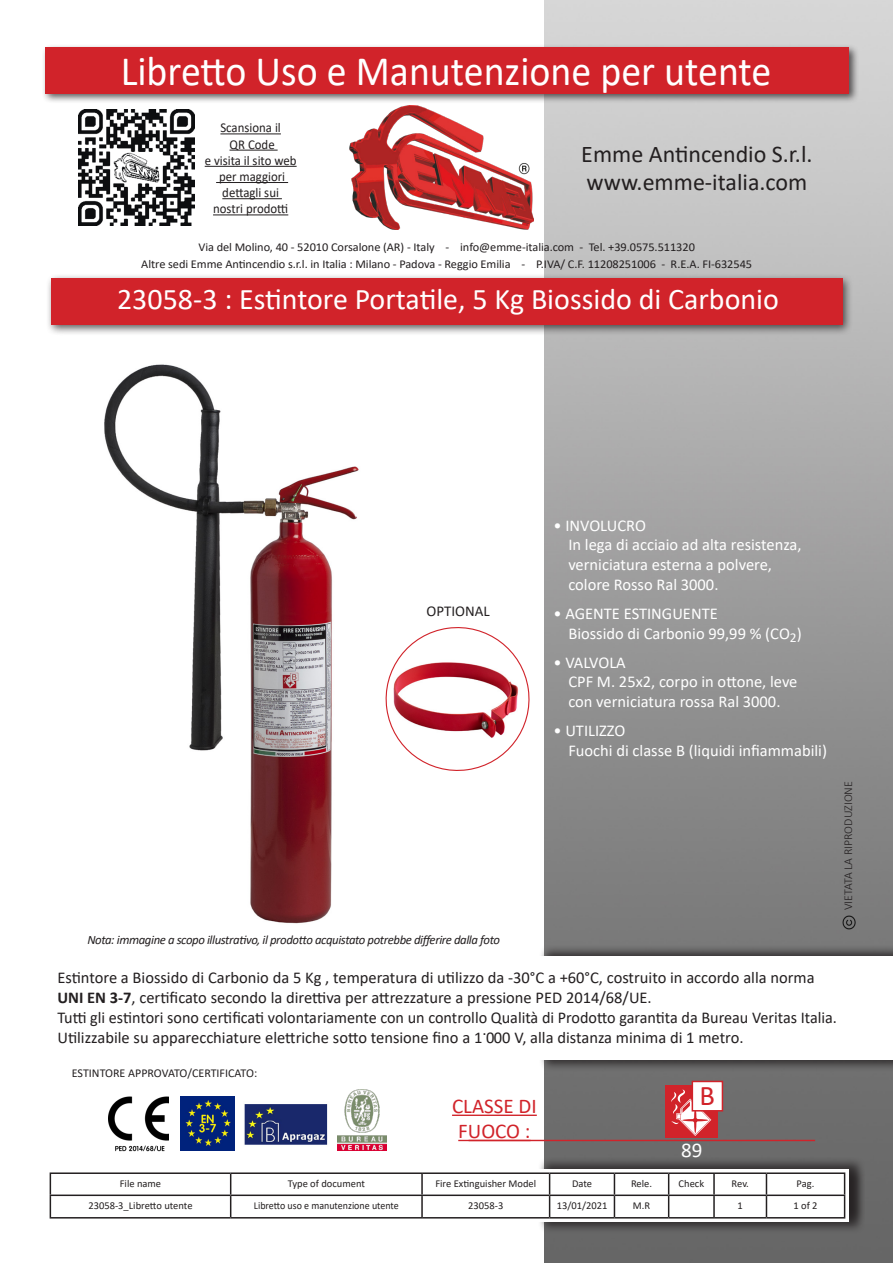
<style>
.page{position:relative;width:893px;height:1263px;background:#fff}
.page>*{position:absolute;margin:0;border:0;box-sizing:border-box;transform-origin:0 0}
.t1{font:42px "Calibri";color:#fff;scale:.95 1}
.t2{font:30px "Calibri";color:#fff}
.codice_tabella{font:28.5px "Calibri";color:#d1232a}
.t3{font:24px/28.8px "Calibri";color:#231f20}
.codice_tabella-2{font:21px "Calibri";color:#d1232a}
.codice_tabella-3{font:21px "Calibri";color:#fff}
.codice_tabella-4{font:16.5px/19.8px "Calibri";color:#231f20}
.codice_tabella-5{font:16.5px "Calibri";color:#fff}
.codice_tabella-6{font:15px "Calibri";color:#231f20}
.t4{font:13.5px/16.2px "Calibri";color:#231f20;text-align:center;scale:.95 1}
.codice_tabella-7{font:italic 12.75px "Calibri";letter-spacing:-.03em;color:#231f20}
.codice_tabella-8{font:12px/16.5px "Calibri";letter-spacing:-.005em;color:#231f20;text-align:center}
.t5{font:300 12px "Calibri";color:#231f20}
.t6{font:10.5px "Calibri";color:#231f20}
.t7{font:10.5px "Calibri";color:#231f20;scale:.95 1}
.s1{font-weight:700}
</style>
<div class="page">
<img style="left:544px;top:0;width:349px;height:1263px">
<img style="left:350px;top:106px;width:183px;height:124px">
<img style="left:841px;top:914px;width:15px;height:16px">
<div style="left:539px;top:953px;width:354px;height:119px;background:#231f20;opacity:.75"></div>
<div style="left:539px;top:944px;width:354px;height:120px;background:#231f20;opacity:.75"></div>
<div style="left:539px;top:956px;width:354px;height:104px;background:#fff"></div>
<div style="left:46px;top:274px;width:808px;height:62px;background:#231f20;opacity:.75"></div>
<div style="left:51px;top:279px;width:791px;height:46px;background:#d1232a"></div>
<div style="left:42px;top:44px;width:817px;height:60px;background:#231f20;opacity:.75"></div>
<div style="left:46px;top:48px;width:803px;height:46px;background:#d1232a"></div>
<div style="left:538px;top:1165px;width:327px;height:69px;background:#231f20;opacity:.75"></div>
<div style="left:538px;top:1157px;width:327px;height:69px;background:#231f20;opacity:.75"></div>
<div style="left:538px;top:1169px;width:311px;height:53px;background:#fff"></div>
<hr style="left:50px;top:1172px;width:181px;height:2px;background:#231f20">
<hr style="left:231px;top:1172px;width:191px;height:2px;background:#231f20">
<hr style="left:422px;top:1172px;width:128px;height:2px;background:#231f20">
<hr style="left:421px;top:1174px;width:2px;height:20px;background:#231f20">
<hr style="left:550px;top:1172px;width:64px;height:2px;background:#231f20">
<hr style="left:614px;top:1172px;width:55px;height:2px;background:#231f20">
<hr style="left:669px;top:1172px;width:45px;height:2px;background:#231f20">
<hr style="left:714px;top:1172px;width:52px;height:2px;background:#231f20">
<hr style="left:713px;top:1174px;width:2px;height:20px;background:#231f20">
<hr style="left:766px;top:1172px;width:79px;height:2px;background:#231f20">
<hr style="left:50px;top:1194px;width:181px;height:2px;background:#231f20">
<svg style="left:50px;top:1174px;width:1px;height:43px"></svg>
<hr style="left:231px;top:1194px;width:191px;height:2px;background:#231f20">
<svg style="left:230px;top:1174px;width:1px;height:43px"></svg>
<hr style="left:422px;top:1194px;width:128px;height:2px;background:#231f20">
<hr style="left:421px;top:1196px;width:2px;height:21px;background:#231f20">
<hr style="left:550px;top:1194px;width:64px;height:2px;background:#231f20">
<svg style="left:549px;top:1174px;width:1px;height:43px"></svg>
<hr style="left:614px;top:1194px;width:55px;height:2px;background:#231f20">
<svg style="left:614px;top:1174px;width:1px;height:43px"></svg>
<hr style="left:669px;top:1194px;width:45px;height:2px;background:#231f20">
<svg style="left:668px;top:1174px;width:1px;height:43px"></svg>
<hr style="left:714px;top:1194px;width:52px;height:2px;background:#231f20">
<hr style="left:713px;top:1196px;width:2px;height:21px;background:#231f20">
<hr style="left:766px;top:1194px;width:79px;height:2px;background:#231f20">
<svg style="left:766px;top:1174px;width:1px;height:43px"></svg>
<svg style="left:844px;top:1174px;width:1px;height:43px"></svg>
<hr style="left:50px;top:1217px;width:181px;height:1px;background:#231f20">
<hr style="left:231px;top:1217px;width:191px;height:1px;background:#231f20">
<hr style="left:422px;top:1217px;width:128px;height:1px;background:#231f20">
<hr style="left:550px;top:1217px;width:64px;height:1px;background:#231f20">
<hr style="left:614px;top:1217px;width:55px;height:1px;background:#231f20">
<hr style="left:669px;top:1217px;width:45px;height:1px;background:#231f20">
<hr style="left:714px;top:1217px;width:52px;height:1px;background:#231f20">
<hr style="left:766px;top:1217px;width:79px;height:1px;background:#231f20">
<hr style="left:220px;top:133px;width:61px;height:1px;background:#231f20">
<hr style="left:229px;top:150px;width:49px;height:1px;background:#231f20">
<hr style="left:205px;top:166px;width:92px;height:1px;background:#231f20">
<hr style="left:216px;top:182px;width:72px;height:1px;background:#231f20">
<hr style="left:222px;top:198px;width:60px;height:1px;background:#231f20">
<hr style="left:213px;top:214px;width:75px;height:1px;background:#231f20">
<img style="left:79px;top:110px;width:115px;height:115px">
<hr style="left:452px;top:1114px;width:85px;height:2px;background:#d1232a">
<hr style="left:458px;top:1140px;width:73px;height:1px;background:#d1232a">
<hr style="left:469px;top:1140px;width:346px;height:1px;background:#d1232a">
<div style="left:666px;top:1085px;width:52px;height:53px;background:#d1232a"></div>
<svg style="left:671px;top:1089px;width:40px;height:47px"></svg>
<div style="left:692px;top:1081px;width:31px;height:30px;background:#fff;border:2px solid #d1232a"></div>
<svg style="left:385px;top:627px;width:145px;height:144px"></svg>
<img style="left:109px;top:1096px;width:59px;height:56px">
<img style="left:180px;top:1097px;width:54px;height:53px">
<img style="left:338px;top:1089px;width:48px;height:62px">
<img style="left:244px;top:1104px;width:84px;height:41px">
<img style="left:104px;top:364px;width:255px;height:560px">
<h1 class="t1" style="left:121px;top:42px;width:686px">Libretto Uso e Manutenzione per utente</h1>
<p class="t4" style="left:205px;top:119px;width:98px">Scansiona il<br>QR Code<br>e visita il sito web per maggiori dettagli sui<br>nostri prodotti</p>
<p class="codice_tabella-8" style="left:141px;top:239px;width:612px">Via del Molino, 40 - 52010 Corsalone (AR) - Italy - info@emme-italia.com - Tel. +39.0575.511320<br>Altre sedi Emme Antincendio s.r.l. in Italia : Milano - Padova - Reggio Emilia - P.IVA/ C.F. 11208251006 - R.E.A. FI-632545</p>
<h3 class="t3" style="left:581px;top:139px;width:233px">Emme Antincendio S.r.l. www.emme-italia.com</h3>
<h2 class="t2" style="left:117px;top:279px;width:663px">23058-3 : Estintore Portatile, 5 Kg Biossido di Carbonio</h2>
<p class="codice_tabella-6" style="left:426px;top:601px;width:65px">OPTIONAL</p>
<p class="codice_tabella-7" style="left:87px;top:931px;width:414px">Nota: immagine a scopo illustrativo, il prodotto acquistato potrebbe differire dalla foto</p>
<p class="codice_tabella-5" style="left:553px;top:514px;width:94px">• INVOLUCRO</p>
<p class="codice_tabella-5" style="left:568px;top:533px;width:235px">In lega di acciaio ad alta resistenza,</p>
<p class="codice_tabella-5" style="left:568px;top:553px;width:205px">verniciatura esterna a polvere,</p>
<p class="codice_tabella-5" style="left:568px;top:573px;width:152px">colore Rosso Ral 3000.</p>
<p class="codice_tabella-5" style="left:553px;top:602px;width:166px">• AGENTE ESTINGUENTE</p>
<p class="codice_tabella-5" style="left:568px;top:622px;width:235px">Biossido di Carbonio 99,99 % (CO<sub>2</sub>)</p>
<p class="codice_tabella-5" style="left:553px;top:650px;width:74px">• VALVOLA</p>
<p class="codice_tabella-5" style="left:568px;top:670px;width:231px">CPF M. 25x2, corpo in ottone, leve</p>
<p class="codice_tabella-5" style="left:568px;top:690px;width:214px">con verniciatura rossa Ral 3000.</p>
<p class="codice_tabella-5" style="left:553px;top:719px;width:74px">• UTILIZZO</p>
<p class="codice_tabella-5" style="left:568px;top:739px;width:260px">Fuochi di classe B (liquidi infiammabili)</p>
<p class="t5" style="left:841px;top:910px;width:131px;rotate:-90deg">VIETATA LA RIPRODUZIONE</p>
<p class="codice_tabella-4" style="left:57px;top:967px;width:759px">Estintore a Biossido di Carbonio da 5 Kg , temperatura di utilizzo da -30°C a +60°C, costruito in accordo alla norma</p>
<p class="codice_tabella-4" style="left:57px;top:987px;width:596px"><span class="s1">UNI EN 3-7</span>, certificato secondo la direttiva per attrezzature a pressione PED 2014/68/UE.</p>
<p class="codice_tabella-4" style="left:57px;top:1007px;width:781px">Tutti gli estintori sono certificati volontariamente con un controllo Qualità di Prodotto garantita da Bureau Veritas Italia.<br>Utilizzabile su apparecchiature elettriche sotto tensione fino a 1 000 V, alla distanza minima di 1 metro.</p>
<p class="codice_tabella-4" style="left:482px;top:1019px;width:6px">.</p>
<p class="codice_tabella-8" style="left:72px;top:1065px;width:187px">ESTINTORE APPROVATO/CERTIFICATO:</p>
<p class="codice_tabella-2" style="left:452px;top:1091px;width:86px">CLASSE DI</p>
<p class="codice_tabella-2" style="left:458px;top:1116px;width:74px">FUOCO :</p>
<p class="codice_tabella" style="left:699px;top:1076px;width:17px">B</p>
<p class="codice_tabella-3" style="left:681px;top:1135px;width:23px">89</p>
<p class="t6" style="left:120px;top:1176px;width:43px">File name</p>
<p class="t6" style="left:288px;top:1176px;width:79px">Type of document</p>
<p class="t6" style="left:435px;top:1176px;width:102px">Fire Extinguisher Model</p>
<p class="t6" style="left:572px;top:1176px;width:22px">Date</p>
<p class="t6" style="left:631px;top:1176px;width:23px">Rele.</p>
<p class="t6" style="left:679px;top:1176px;width:27px">Check</p>
<p class="t6" style="left:732px;top:1176px;width:19px">Rev.</p>
<p class="t6" style="left:797px;top:1176px;width:19px">Pag.</p>
<p class="t6" style="left:88px;top:1198px;width:106px">23058-3_Libretto utente</p>
<p class="t7" style="left:254px;top:1198px;width:154px">Libretto uso e manutenzione utente</p>
<p class="t6" style="left:468px;top:1198px;width:37px">23058-3</p>
<p class="t6" style="left:557px;top:1198px;width:52px">13/01/2021</p>
<p class="t6" style="left:633px;top:1198px;width:19px">M.R</p>
<p class="t6" style="left:738px;top:1198px;width:7px">1</p>
<p class="t6" style="left:793px;top:1198px;width:26px">1 of 2</p>
</div>
